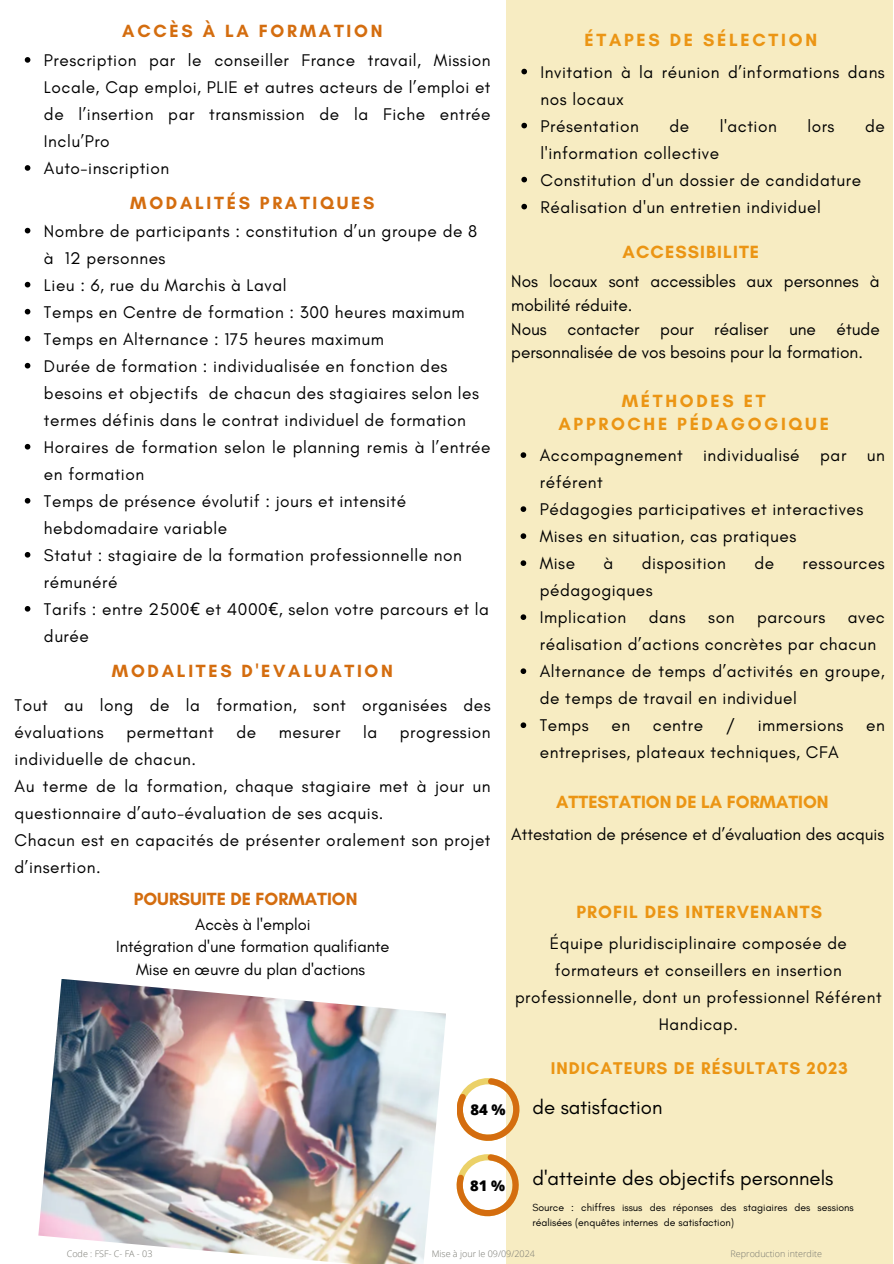
<style>
.page{position:relative;width:894px;height:1264px;background:#fff}
.page>*{position:absolute;margin:0;border:0;box-sizing:border-box;transform-origin:0 0}
.t1{font:20.4px "Glacial Indifference";color:#000}
.t2{font:700 18px "Glacial Indifference";letter-spacing:.15em;color:#d46d0f}
.t3{font:700 18px/22.5px "Glacial Indifference";letter-spacing:.15em;color:#eb9514;text-align:center}
.t4{font:700 18px "Glacial Indifference";letter-spacing:.06em;color:#eb9514}
.t5{font:700 18px "Glacial Indifference";color:#eb9514}
.t6{font:700 18px "Glacial Indifference";color:#d46d0f}
.t7{font:17.25px/27px "Glacial Indifference";letter-spacing:.03em;color:#000}
.t8{font:17.25px/23.7px "Glacial Indifference";color:#000}
.t9{font:700 17.25px "Glacial Indifference";letter-spacing:.06em;color:#eb9514}
.t10{font:17.1px/27px "Glacial Indifference";letter-spacing:.03em;color:#000;text-align:center}
.t11{font:17.1px "Glacial Indifference";color:#000}
.t12{font:16.5px/22.5px "Glacial Indifference";color:#000;text-align:center}
.t13{font:800 14.85px "Open Sans";color:#000}
.t14{font:800 14.7px "Open Sans";color:#000}
.t15{font:10.5px/14.5px "Glacial Indifference";color:#000}
.t16{font:300 9px "Open Sans";color:#777770}
.s1{font-family:"Noto Sans"}
</style>
<div class="page">
<div style="left:506px;top:0;width:386px;height:1263px;background:#f7ecc2"></div>
<img style="left:38px;top:979px;width:408px;height:284px">
<svg style="left:25px;top:57px;width:5px;height:6px"></svg>
<svg style="left:25px;top:165px;width:5px;height:6px"></svg>
<svg style="left:25px;top:228px;width:5px;height:5px"></svg>
<svg style="left:25px;top:282px;width:5px;height:5px"></svg>
<svg style="left:25px;top:309px;width:5px;height:5px"></svg>
<svg style="left:25px;top:336px;width:5px;height:5px"></svg>
<svg style="left:25px;top:363px;width:5px;height:5px"></svg>
<svg style="left:25px;top:444px;width:5px;height:5px"></svg>
<svg style="left:25px;top:498px;width:5px;height:5px"></svg>
<svg style="left:25px;top:552px;width:5px;height:5px"></svg>
<svg style="left:25px;top:606px;width:5px;height:5px"></svg>
<svg style="left:520px;top:452px;width:6px;height:6px"></svg>
<svg style="left:520px;top:506px;width:6px;height:6px"></svg>
<svg style="left:520px;top:533px;width:6px;height:6px"></svg>
<svg style="left:520px;top:560px;width:6px;height:6px"></svg>
<svg style="left:520px;top:614px;width:6px;height:6px"></svg>
<svg style="left:520px;top:668px;width:6px;height:6px"></svg>
<svg style="left:520px;top:722px;width:6px;height:6px"></svg>
<svg style="left:521px;top:69px;width:6px;height:5px"></svg>
<svg style="left:521px;top:123px;width:6px;height:5px"></svg>
<svg style="left:521px;top:177px;width:6px;height:5px"></svg>
<svg style="left:521px;top:204px;width:6px;height:5px"></svg>
<svg style="left:457px;top:1078px;width:62px;height:62px"></svg>
<svg style="left:456px;top:1154px;width:62px;height:62px"></svg>
<p class="t2" style="left:122px;top:20px;width:261px">ACCÈS À LA FORMATION</p>
<p class="t7" style="left:44px;top:47px;width:448px;text-align:justify">Prescription par le conseiller France travail, Mission Locale, Cap emploi, PLIE et autres acteurs de l’emploi et de l’insertion par transmission de la Fiche entrée Inclu’Pro</p>
<p class="t7" style="left:44px;top:155px;width:127px">Auto-inscription</p>
<h2 class="t2" style="left:130px;top:192px;width:246px">MODALITÉS PRATIQUES</h2>
<h3 class="t7" style="left:44px;top:217px;width:434px">Nombre de participants : constitution d’un groupe de 8 à 12 personnes</h3>
<h2 class="t7" style="left:44px;top:271px;width:244px">Lieu : 6, rue du Marchis à Laval</h2>
<p class="t7" style="left:44px;top:298px;width:422px">Temps en Centre de formation : 300 heures maximum</p>
<p class="t7" style="left:44px;top:325px;width:341px">Temps en Alternance : 175 heures maximum</p>
<p class="t7" style="left:44px;top:352px;width:436px">Durée de formation : individualisée en fonction des besoins et objectifs de chacun des stagiaires selon les termes définis dans le contrat individuel de formation</p>
<p class="t7" style="left:44px;top:433px;width:448px">Horaires de formation selon le planning remis à l’entrée en formation</p>
<p class="t7" style="left:44px;top:487px;width:363px">Temps de présence évolutif : jours et intensité hebdomadaire variable</p>
<p class="t7" style="left:44px;top:541px;width:419px">Statut : stagiaire de la formation professionnelle non rémunéré</p>
<p class="t7" style="left:44px;top:595px;width:446px">Tarifs : entre 2500<span class="s1">€</span> et 4000<span class="s1">€</span>, selon votre parcours et la durée</p>
<h2 class="t2" style="left:112px;top:660px;width:282px">MODALITES D'EVALUATION</h2>
<p class="t7" style="left:15px;top:692px;width:477px">Tout au long de la formation, sont organisées des évaluations</p>
<p class="t7" style="left:126px;top:719px;width:89px">permettant</p>
<p class="t7" style="left:236px;top:719px;width:21px">de</p>
<p class="t7" style="left:279px;top:719px;width:63px">mesurer</p>
<p class="t7" style="left:363px;top:719px;width:16px">la</p>
<p class="t7" style="left:400px;top:719px;width:92px">progression</p>
<p class="t7" style="left:15px;top:746px;width:477px">individuelle de chacun.<br>Au terme de la formation, chaque stagiaire met à jour un questionnaire d’auto-évaluation de ses acquis.<br>Chacun est en capacités de présenter oralement son projet d’insertion.</p>
<h2 class="t6" style="left:134px;top:887px;width:225px">POURSUITE DE FORMATION</h2>
<h3 class="t12" style="left:116px;top:912px;width:275px">Accès à l'emploi<br>Intégration d'une formation qualifiante<br>Mise en œuvre du plan d'actions</h3>
<p class="t3" style="left:584px;top:29px;width:234px">ÉTAPES DE SÉLECTION</p>
<p class="t7" style="left:540px;top:58px;width:346px">Invitation à la réunion d’informations dans nos locaux</p>
<p class="t7" style="left:540px;top:112px;width:100px">Présentation</p>
<p class="t7" style="left:669px;top:112px;width:21px">de</p>
<p class="t7" style="left:719px;top:112px;width:59px">l'action</p>
<p class="t7" style="left:807px;top:112px;width:29px">lors</p>
<p class="t7" style="left:864px;top:112px;width:21px">de</p>
<p class="t7" style="left:540px;top:139px;width:180px">l'information collective</p>
<p class="t7" style="left:540px;top:166px;width:322px">Constitution d'un dossier de candidature</p>
<p class="t7" style="left:540px;top:193px;width:282px">Réalisation d'un entretien individuel</p>
<p class="t4" style="left:622px;top:241px;width:138px">ACCESSIBILITE</p>
<p class="t8" style="left:511px;top:269px;width:370px">Nos locaux sont accessibles aux personnes à mobilité réduite.<br>Nous contacter pour réaliser une étude personnalisée de vos besoins pour la formation.</p>
<h2 class="t3" style="left:558px;top:389px;width:272px">MÉTHODES ET<br>APPROCHE PÉDAGOGIQUE</h2>
<h3 class="t7" style="left:539px;top:442px;width:346px">Accompagnement individualisé par un référent</h3>
<h2 class="t7" style="left:539px;top:496px;width:325px">Pédagogies participatives et interactives</h2>
<h3 class="t7" style="left:539px;top:523px;width:258px">Mises en situation, cas pratiques</h3>
<h1 class="t7" style="left:539px;top:550px;width:37px">Mise</h1>
<h1 class="t7" style="left:603px;top:550px;width:11px">à</h1>
<h1 class="t7" style="left:641px;top:550px;width:85px">disposition</h1>
<h1 class="t7" style="left:754px;top:550px;width:21px">de</h1>
<h1 class="t7" style="left:802px;top:550px;width:84px">ressources</h1>
<h1 class="t7" style="left:539px;top:577px;width:114px">pédagogiques</h1>
<h1 class="t7" style="left:539px;top:604px;width:88px">Implication</h1>
<h1 class="t7" style="left:648px;top:604px;width:38px">dans</h1>
<h1 class="t7" style="left:708px;top:604px;width:28px">son</h1>
<h1 class="t7" style="left:756px;top:604px;width:70px">parcours</h1>
<h1 class="t7" style="left:539px;top:604px;width:346px;text-indent:308px">avec réalisation d’actions concrètes par chacun</h1>
<h4 class="t7" style="left:539px;top:658px;width:346px">Alternance de temps d’activités en groupe, de temps de travail en individuel</h4>
<p class="t7" style="left:539px;top:712px;width:50px">Temps</p>
<p class="t7" style="left:611px;top:712px;width:20px">en</p>
<p class="t7" style="left:652px;top:712px;width:52px">centre</p>
<p class="t7" style="left:725px;top:712px;width:11px">/</p>
<p class="t7" style="left:757px;top:712px;width:87px">immersions</p>
<p class="t7" style="left:865px;top:712px;width:20px">en</p>
<p class="t7" style="left:539px;top:739px;width:300px">entreprises, plateaux techniques, CFA</p>
<p class="t5" style="left:556px;top:790px;width:274px">ATTESTATION DE LA FORMATION</p>
<h2 class="t11" style="left:511px;top:824px;width:374px">Attestation de présence et d’évaluation des acquis</h2>
<p class="t4" style="left:576px;top:900px;width:247px">PROFIL DES INTERVENANTS</p>
<p class="t10" style="left:515px;top:929px;width:368px">Équipe pluridisciplinaire composée de formateurs et conseillers en insertion professionnelle, dont un professionnel Référent Handicap.</p>
<p class="t9" style="left:550px;top:1057px;width:298px">INDICATEURS DE RÉSULTATS 2023</p>
<p class="t13" style="left:470px;top:1099px;width:37px">84 %</p>
<p class="t14" style="left:470px;top:1174px;width:36px">81 %</p>
<h2 class="t1" style="left:532px;top:1094px;width:131px">de satisfaction</h2>
<h3 class="t1" style="left:532px;top:1165px;width:302px">d'atteinte des objectifs personnels</h3>
<p class="t15" style="left:532px;top:1200px;width:323px">Source : chiffres issus des réponses des stagiaires des sessions réalisées (enquêtes internes de satisfaction)</p>
<p class="t16" style="left:431px;top:1246px;width:105px">Mise à jour le 09/09/2024</p>
<p class="t16" style="left:67px;top:1246px;width:87px">Code : FSF- C- FA - 03</p>
<h2 class="t16" style="left:730px;top:1246px;width:93px">Reproduction interdite</h2>
</div>
